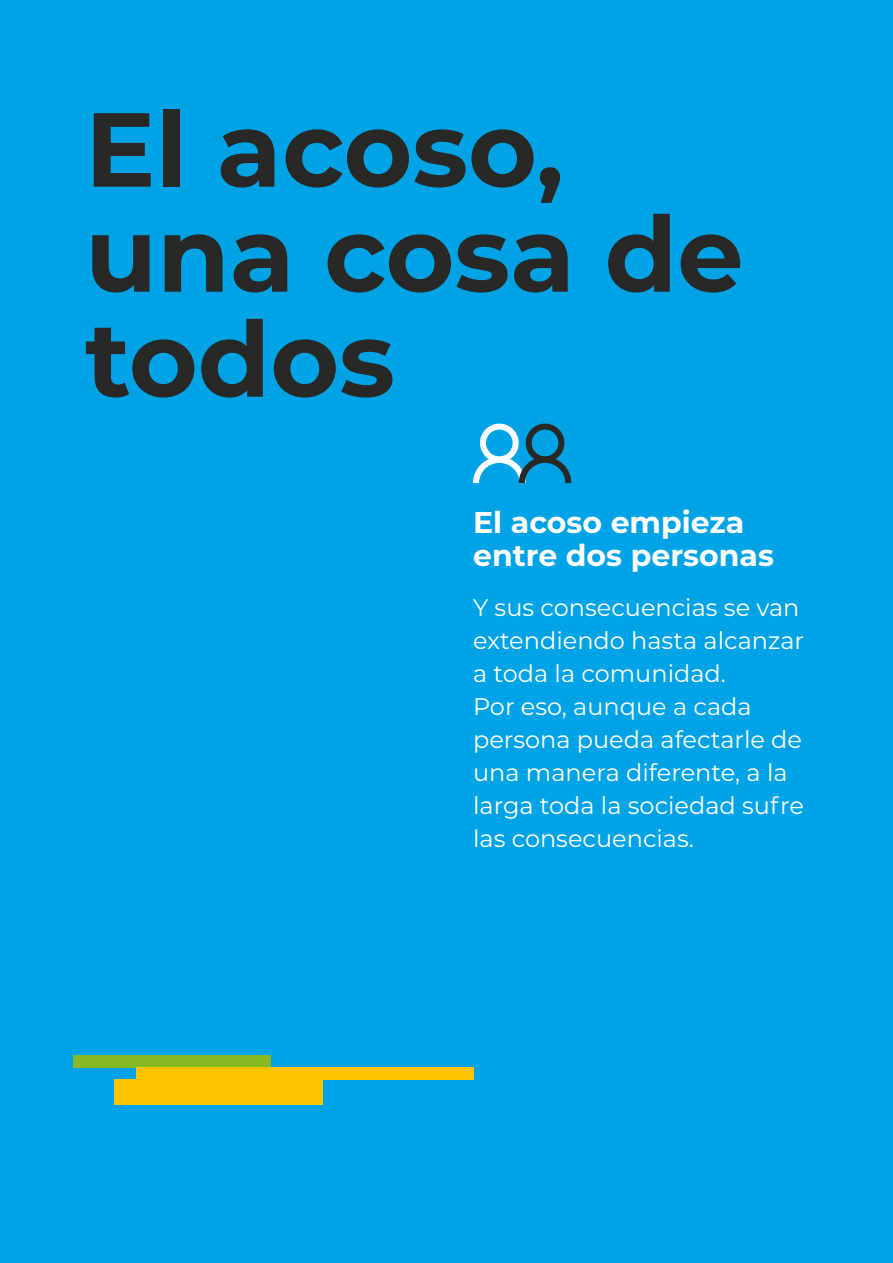
<style>
.page{position:relative;width:893px;height:1263px;background:#00a3e6}
.page>*{position:absolute;margin:0;border:0;box-sizing:border-box;transform-origin:0 0}
.t1{font:700 105px/105px "Montserrat";color:#282827}
.t2{font:700 30px/33px "Montserrat";color:#fff}
.t3{font:24px/33px "Montserrat";color:#fff}
</style>
<div class="page">
<div style="left:480px;top:424px;width:39px;height:38px;border:6px solid #fff;border-radius:50%"></div>
<div style="left:526px;top:424px;width:38px;height:38px;border:6px solid #282827;border-radius:50%"></div>
<svg style="left:473px;top:454px;width:99px;height:30px"></svg>
<div style="left:73px;top:1054px;width:198px;height:13px;background:#87b925"></div>
<div style="left:136px;top:1067px;width:337px;height:13px;background:#fdc300"></div>
<div style="left:115px;top:1079px;width:208px;height:25px;background:#fdc300"></div>
<h1 class="t1" style="left:85px;top:92px;width:660px">El acoso, una cosa de todos</h1>
<p class="t2" style="left:473px;top:504px;width:302px">El acoso empieza entre dos personas</p>
<p class="t3" style="left:473px;top:590px;width:333px">Y sus consecuencias se van extendiendo hasta alcanzar a toda la comunidad.<br>Por eso, aunque a cada persona pueda afectarle de una manera diferente, a la larga toda la sociedad sufre las consecuencias.</p>
</div>
